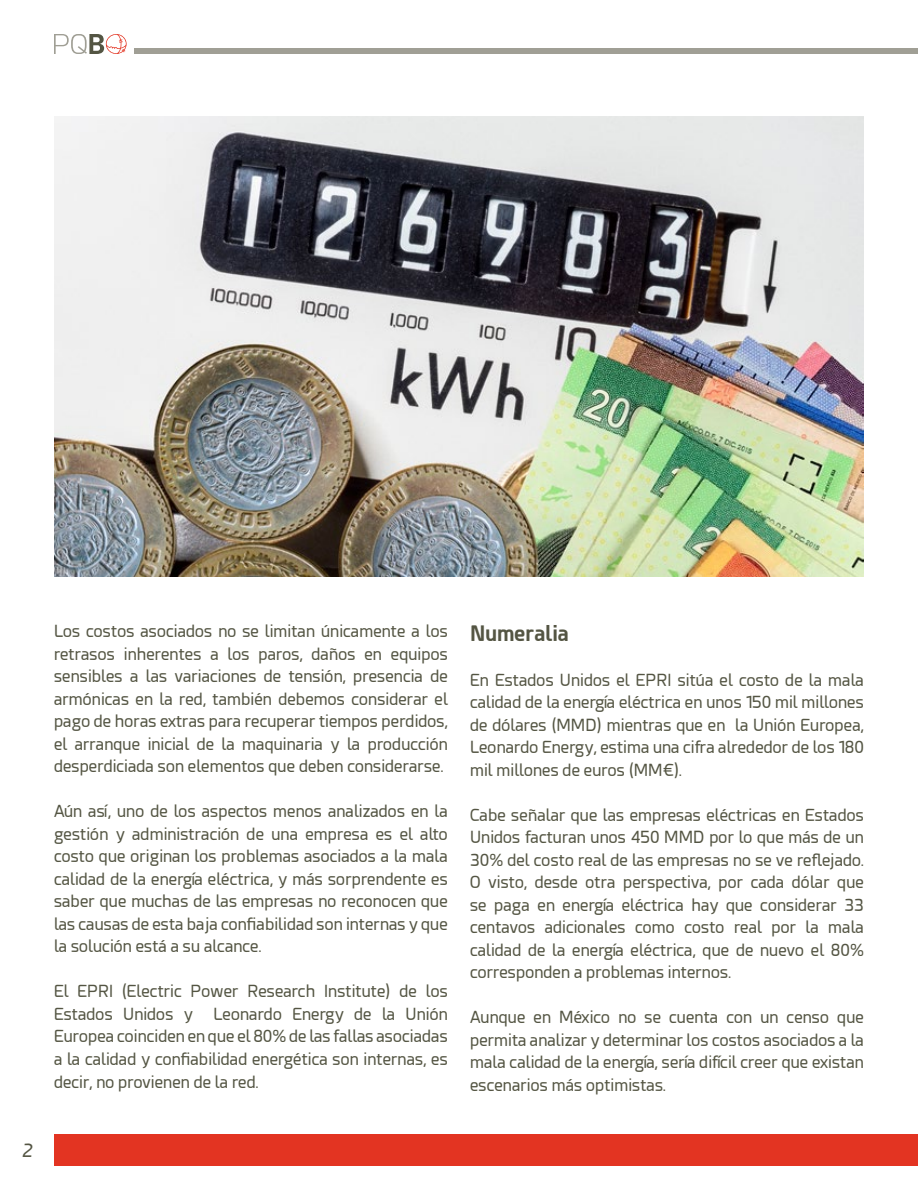
<style>
.page{position:relative;width:918px;height:1188px;background:#fff}
.page>*{position:absolute;margin:0;border:0;box-sizing:border-box;transform-origin:0 0}
.t1{font:700 21px "Esphimere";color:#545543}
.t2{font:italic 18px "Esphimere";color:#545543}
.t3{font:16.5px/22.5px "Esphimere";color:#545543;text-align:justify}
</style>
<div class="page">
<div style="left:134px;top:49px;width:784px;height:5px;background:#a09f95"></div>
<svg style="left:54px;top:34px;width:73px;height:20px"></svg>
<div style="left:54px;top:1134px;width:864px;height:32px;background:#e33422"></div>
<img style="left:54px;top:117px;width:810px;height:460px">
<p class="t2" style="left:22px;top:1140px;width:12px">2</p>
<p class="t3" style="left:54px;top:621px;width:395px">Los costos asociados no se limitan únicamente a los retrasos inherentes a los paros, daños en equipos sensibles a las variaciones de tensión, presencia de armónicas en la red, también debemos considerar el pago de horas extras para recuperar tiempos perdidos, el arranque inicial de la maquinaria y la producción desperdiciada son elementos que deben considerarse.</p>
<p class="t3" style="left:54px;top:801px;width:395px">Aún así, uno de los aspectos menos analizados en la gestión y administración de una empresa es el alto costo que originan los problemas asociados a la mala calidad de la energía eléctrica, y más sorprendente es saber que muchas de las empresas no reconocen que las causas de esta baja confiabilidad son internas y que la solución está a su alcance.</p>
<p class="t3" style="left:54px;top:981px;width:395px">El EPRI (Electric Power Research Institute) de los Estados Unidos y Leonardo Energy de la Unión Europea coinciden en que el 80% de las fallas asociadas a la calidad y confiabilidad energética son internas, es decir, no provienen de la red.</p>
<p class="t1" style="left:470px;top:620px;width:100px">Numeralia</p>
<p class="t3" style="left:470px;top:669px;width:395px">En Estados Unidos el EPRI sitúa el costo de la mala calidad de la energía eléctrica en unos 150 mil millones de dólares (MMD) mientras que en la Unión Europea, Leonardo Energy, estima una cifra alrededor de los 180 mil millones de euros (MM€).</p>
<p class="t3" style="left:470px;top:804px;width:395px">Cabe señalar que las empresas eléctricas en Estados Unidos facturan unos 450 MMD por lo que más de un 30% del costo real de las empresas no se ve reflejado.<br>O visto, desde otra perspectiva, por cada dólar que se paga en energía eléctrica hay que considerar 33 centavos adicionales como costo real por la mala calidad de la energía eléctrica, que de nuevo el 80% corresponden a problemas internos.</p>
<p class="t3" style="left:470px;top:1006px;width:395px">Aunque en México no se cuenta con un censo que permita analizar y determinar los costos asociados a la mala calidad de la energía, sería difícil creer que existan escenarios más optimistas.</p>
</div>
